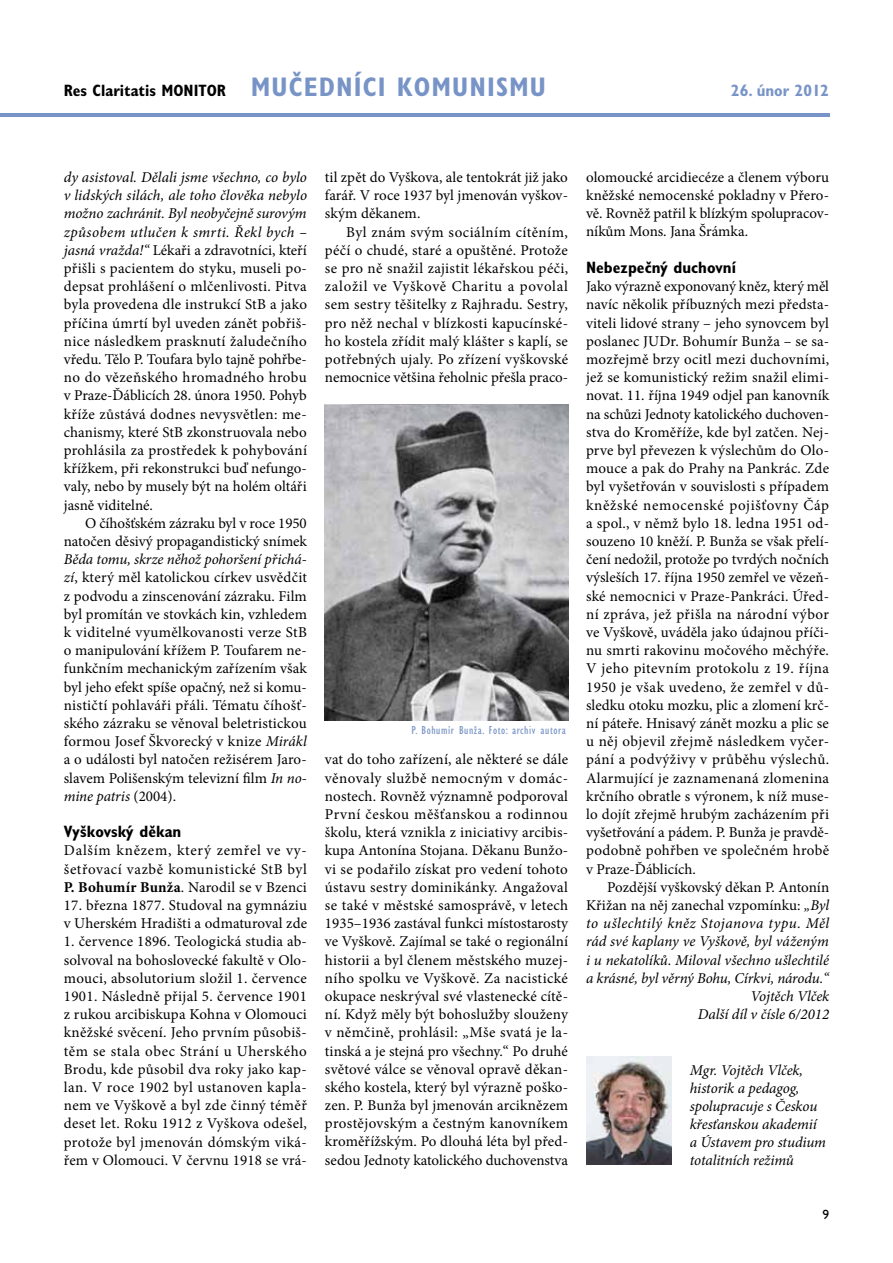
<style>
.page{position:relative;width:893px;height:1263px;background:#fff}
.page>*{position:absolute;margin:0;border:0;box-sizing:border-box;transform-origin:0 0}
.t1{font:700 condensed 27px "Gill Sans Std";color:#7894c7}
.t2{font:700 condensed 16.5px "Gill Sans Std";color:#000}
.t3{font:700 condensed 16.5px "Gill Sans Std";color:#7894c7}
.t4{font:15px/18.1px "Minion Pro";letter-spacing:.005em;color:#000;text-align:justify}
.t5{font:italic 15px/18.1px "Minion Pro";letter-spacing:-.005em;color:#000;text-align:right}
.t6{font:13.5px "Gill Sans Std";color:#000}
.t7{font:condensed 12px "Gill Sans Std";letter-spacing:.05em;color:#7894c7}
.s1{font-style:italic}
.s2{font-weight:700}
.s3{font-style:normal}
</style>
<div class="page">
<hr style="left:0;top:113px;width:829px;height:4px;background:#7894c7">
<img style="left:586px;top:1057px;width:86px;height:108px">
<img style="left:325px;top:405px;width:243px;height:315px">
<h1 class="t1" style="left:251px;top:71px;width:18px">muč</h1>
<h1 class="t1" style="left:304px;top:71px;width:111px">edníci komunismu</h1>
<p class="t2" style="left:64px;top:81px;width:164px">Res Claritatis MONITOR</p>
<p class="t3" style="left:731px;top:81px;width:100px">26. únor 2012</p>
<p class="t4" style="left:64px;top:168px;width:245px"><span class="s1">dy asistoval. Dělali jsme všechno, co bylo v lidských silách, ale toho člověka nebylo možno zachránit. Byl neobyčejně surovým způsobem utlučen k smrti. Řekl bych – jasná vražda!“</span> Lékaři a zdravotníci, kteří přišli s pacientem do styku, museli po&shy;depsat prohlášení o mlčenlivosti. Pitva byla provedena dle instrukcí StB a jako příčina úmrtí byl uveden zánět pobřiš&shy;nice následkem prasknutí žaludečního vředu. Tělo P. Toufara bylo tajně pohřbe&shy;no do vězeňského hromadného hrobu v Praze-Ďáblicích 28. února 1950. Pohyb kříže zůstává dodnes nevysvětlen: me&shy;chanismy, které StB zkonstruovala nebo prohlásila za prostředek k pohybování křížkem, při rekonstrukci buď nefungo&shy;valy, nebo by musely být na holém oltáři jasně viditelné.</p>
<p class="t4" style="left:64px;top:514px;width:245px;text-align:right">O číhošťském zázraku byl v roce 1950 natočen děsivý propagandistický snímek</p>
<p class="t4" style="left:64px;top:550px;width:245px"><span class="s1">Běda tomu, skrze něhož pohoršení přichá&shy;zí</span>, který měl katolickou církev usvědčit z podvodu a zinscenování zázraku. Film byl promítán ve stovkách kin, vzhledem k viditelné vyumělkovanosti verze StB o manipulování křížem P. Toufarem ne&shy;funkčním mechanickým zařízením však byl jeho efekt spíše opačný, než si komu&shy;nističtí pohlaváři přáli. Tématu číhošť&shy;ského zázraku se věnoval beletristickou formou Josef Škvorecký v knize <span class="s1">Mirákl </span>a o události byl natočen režisérem Jaro&shy;slavem Polišenským televizní film <span class="s1">In no&shy;mine patris</span> (2004).</p>
<p class="t2" style="left:64px;top:822px;width:119px">Vyškovský děkan</p>
<p class="t4" style="left:64px;top:842px;width:245px">Dalším knězem, který zemřel ve vy&shy;šetřovací vazbě komunistické StB byl <span class="s2">P. Bohumír Bunža</span>. Narodil se v Bzenci</p>
<p class="t4" style="left:64px;top:896px;width:245px">17. března 1877. Studoval na gymnáziu v Uherském Hradišti a odmaturoval zde</p>
<p class="t4" style="left:64px;top:933px;width:245px">1. července 1896. Teologická studia ab&shy;solvoval na bohoslovecké fakultě v Olo&shy;mouci, absolutorium složil 1. července 1901. Následně přijal 5. července 1901 z rukou arcibiskupa Kohna v Olomouci kněžské svěcení. Jeho prvním působiš&shy;těm se stala obec Strání u Uherského Brodu, kde působil dva roky jako kap&shy;lan. V roce 1902 byl ustanoven kapla&shy;nem ve Vyškově a byl zde činný téměř deset let. Roku 1912 z Vyškova odešel, protože byl jmenován dómským viká&shy;řem v Olomouci. V červnu 1918 se vrá-</p>
<p class="t4" style="left:325px;top:168px;width:245px">til zpět do Vyškova, ale tentokrát již jako farář. V roce 1937 byl jmenován vyškov&shy;ským děkanem.</p>
<p class="t4" style="left:325px;top:223px;width:245px;text-indent:21px">Byl znám svým sociálním cítěním, péčí o chudé, staré a opuštěné. Protože se pro ně snažil zajistit lékařskou péči, založil ve Vyškově Charitu a povolal sem sestry těšitelky z Rajhradu. Sestry, pro něž nechal v blízkosti kapucínské&shy;ho kostela zřídit malý klášter s kaplí, se potřebných ujaly. Po zřízení vyškovské nemocnice většina řeholnic přešla praco-</p>
<p class="t7" style="left:411px;top:723px;width:156px">P. Bohumír Bunža. Foto: archiv autora</p>
<p class="t4" style="left:325px;top:750px;width:245px">vat do toho zařízení, ale některé se dále věnovaly službě nemocným v domác&shy;nostech. Rovněž významně podporoval První českou měšťanskou a rodinnou školu, která vznikla z iniciativy arcibis&shy;kupa Antonína Stojana. Děkanu Bunžo&shy;vi se podařilo získat pro vedení tohoto ústavu sestry dominikánky. Angažoval se také v městské samosprávě, v letech 1935–1936 zastával funkci místostarosty ve Vyškově. Zajímal se také o regionální historii a byl členem městského muzej&shy;ního spolku ve Vyškově. Za nacistické okupace neskrýval své vlastenecké cítě&shy;ní. Když měly být bohoslužby slouženy v němčině, prohlásil: „Mše svatá je la&shy;tinská a je stejná pro všechny.“ Po druhé světové válce se věnoval opravě děkan&shy;ského kostela, který byl výrazně poško&shy;zen. P. Bunža byl jmenován arciknězem prostějovským a čestným kanovníkem kroměřížským. Po dlouhá léta byl před&shy;sedou Jednoty katolického duchovenstva</p>
<p class="t4" style="left:586px;top:168px;width:245px">olomoucké arcidiecéze a členem výboru kněžské nemocenské pokladny v Přero&shy;vě. Rovněž patřil k blízkým spolupracov&shy;níkům Mons. Jana Šrámka.</p>
<p class="t2" style="left:586px;top:258px;width:151px">Nebezpečný duchovní</p>
<p class="t4" style="left:586px;top:277px;width:245px">Jako výrazně exponovaný kněz, který měl navíc několik příbuzných mezi předsta&shy;viteli lidové strany – jeho synovcem byl poslanec JUDr. Bohumír Bunža – se sa&shy;mozřejmě brzy ocitl mezi duchovními, jež se komunistický režim snažil elimi&shy;novat. 11. října 1949 odjel pan kanovník na schůzi Jednoty katolického duchoven&shy;stva do Kroměříže, kde byl zatčen. Nej&shy;prve byl převezen k výslechům do Olo&shy;mouce a pak do Prahy na Pankrác. Zde byl vyšetřován v souvislosti s případem kněžské nemocenské pojišťovny Čáp a spol., v němž bylo 18. ledna 1951 od&shy;souzeno 10 kněží. P. Bunža se však přelí&shy;čení nedožil, protože po tvrdých nočních výsleších 17. října 1950 zemřel ve vězeň&shy;ské nemocnici v Praze-Pankráci. Úřed&shy;ní zpráva, jež přišla na národní výbor ve Vyškově, uváděla jako údajnou příči&shy;nu smrti rakovinu močového měchýře.<br>V jeho pitevním protokolu z 19. října 1950 je však uvedeno, že zemřel v dů&shy;sledku otoku mozku, plic a zlomení krč&shy;ní páteře. Hnisavý zánět mozku a plic se u něj objevil zřejmě následkem vyčer&shy;pání a podvýživy v průběhu výslechů.<br>Alarmující je zaznamenaná zlomenina krčního obratle s výronem, k níž muse&shy;lo dojít zřejmě hrubým zacházením při vyšetřování a pádem. P. Bunža je pravdě&shy;podobně pohřben ve společném hrobě v Praze-Ďáblicích.</p>
<p class="t5" style="left:586px;top:878px;width:245px"><span class="s3">Pozdější vyškovský děkan P. Antonín Křižan na něj zanechal vzpomínku:</span> „Byl to ušlechtilý kněz Stojanova typu. Měl rád své kaplany ve Vyškově, byl váženým i u nekatolíků. Miloval všechno ušlechtilé a krásné, byl věrný Bohu, Církvi, národu.“ Vojtěch Vlček<br>Další díl v čísle 6/2012</p>
<p class="t5" style="left:690px;top:1061px;width:138px;text-align:left">Mgr. Vojtěch Vlček, historik a pedagog, spolupracuje s Českou křesťanskou akademií a Ústavem pro studium totalitních režimů</p>
<p class="t6" style="left:822px;top:1207px;width:8px">9</p>
</div>
